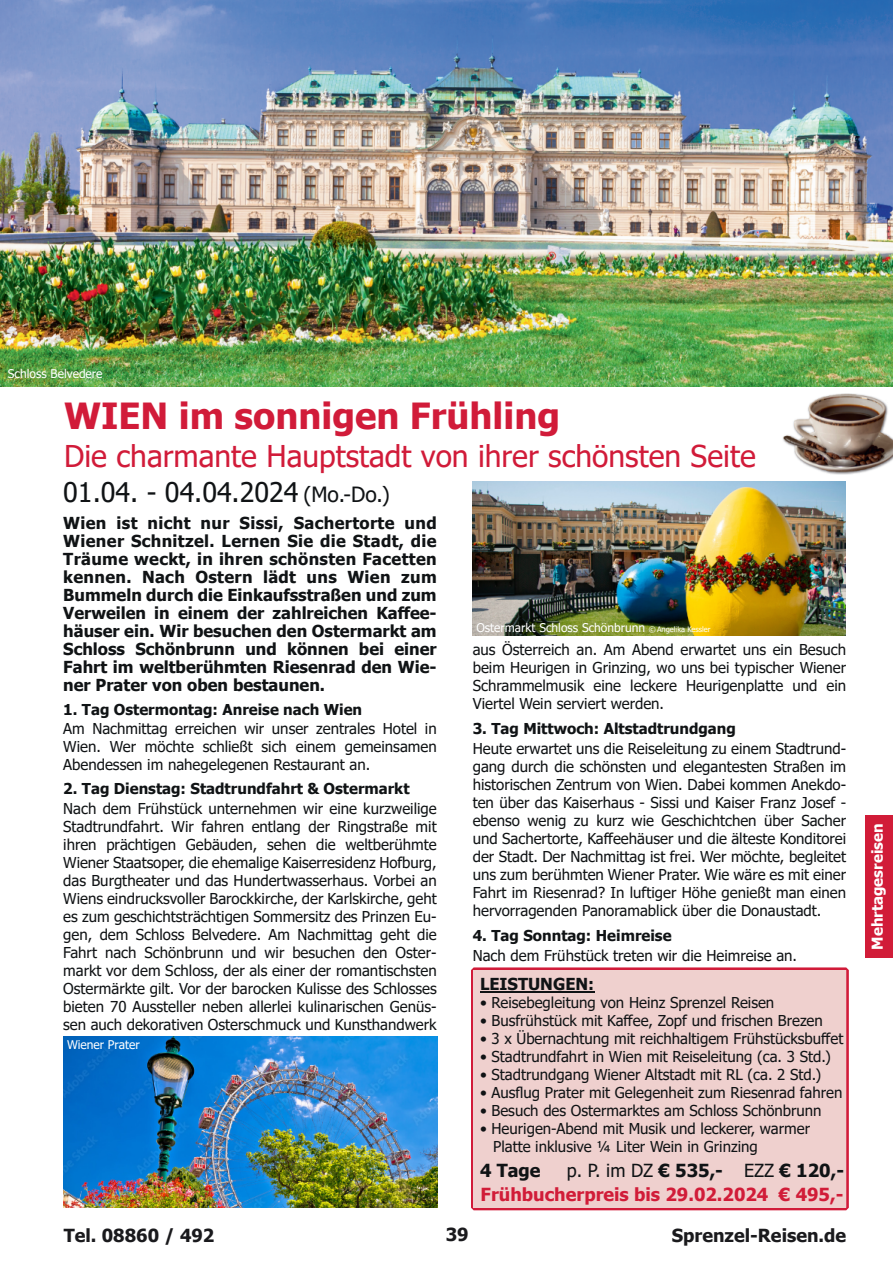
<style>
.page{position:relative;width:893px;height:1263px;background:#fff}
.page>*{position:absolute;margin:0;border:0;box-sizing:border-box;transform-origin:0 0}
.t1{font:700 36px "Tahoma";color:#d11b39}
.t2{font:30px "Tahoma";color:#d11b39}
.t3{font:27px "Tahoma";color:#101315}
.t4{font:700 18px/24px "Tahoma";color:#d11c38;text-align:right}
.t5{font:700 18px "Tahoma";color:#1a1a1d}
.t6{font:700 18px "Tahoma";color:#101315}
.t7{font:700 16.5px/18px "Tahoma";color:#101315;text-align:justify}
.t8{font:15px/18px "Tahoma";color:#101315;text-align:justify}
.t9{font:700 15px "Tahoma";color:#101315}
.t10{font:700 15px "Tahoma";color:#fff}
.t11{font:12px "Tahoma";color:#fff}
.s1{font-size:21px}
.s2{font-size:7.5px}
.s3{font-weight:400;color:#101315}
.s4{color:#101315}
</style>
<div class="page">
<div style="left:865px;top:815px;width:28px;height:143px;background:#d11c38"></div>
<img style="left:0;top:0;width:893px;height:387px">
<img style="left:824px;top:472px;width:40px;height:2px">
<img style="left:783px;top:393px;width:110px;height:79px">
<svg style="left:471px;top:967px;width:378px;height:243px;fill:#d11b39"></svg>
<div style="left:474px;top:970px;width:372px;height:238px;background:#efd0ce"></div>
<hr style="left:480px;top:991px;width:114px;height:2px;background:#101315">
<img style="left:63px;top:1036px;width:374px;height:172px">
<img style="left:472px;top:481px;width:373px;height:155px">
<p class="t11" style="left:8px;top:369px;width:96px">Schloss Belvedere</p>
<h1 class="t1" style="left:64px;top:402px;width:497px">WIEN im sonnigen Frühling</h1>
<h2 class="t2" style="left:64px;top:444px;width:693px">Die charmante Hauptstadt von ihrer schönsten Seite</h2>
<h3 class="t3" style="left:63px;top:481px;width:328px">01.04. - 04.04.2024 <span class="s1">(Mo.-Do.)</span></h3>
<p class="t7" style="left:63px;top:515px;width:375px">Wien ist nicht nur Sissi, Sachertorte und Wiener Schnitzel. Lernen Sie die Stadt, die Träume weckt, in ihren schönsten Facetten kennen. Nach Ostern lädt uns Wien zum Bummeln durch die Einkaufsstraßen und zum Verweilen in einem der zahlreichen Kaffee‐ häuser ein. Wir besuchen den Ostermarkt am Schloss Schönbrunn und können bei einer Fahrt im weltberühmten Riesenrad den Wie‐ ner Prater von oben bestaunen.</p>
<p class="t9" style="left:63px;top:703px;width:300px">1. Tag Ostermontag: Anreise nach Wien</p>
<p class="t8" style="left:63px;top:721px;width:375px">Am Nachmittag erreichen wir unser zentrales Hotel in Wien. Wer möchte schließt sich einem gemeinsamen Abendessen im nahegelegenen Restaurant an.</p>
<p class="t9" style="left:63px;top:783px;width:348px">2. Tag Dienstag: Stadtrundfahrt &amp; Ostermarkt</p>
<p class="t8" style="left:63px;top:801px;width:375px">Nach dem Frühstück unternehmen wir eine kurzweilige Stadtrundfahrt. Wir fahren entlang der Ringstraße mit ihren prächtigen Gebäuden, sehen die weltberühmte Wiener Staatsoper, die ehemalige Kaiserresidenz Hofburg, das Burgtheater und das Hundertwasserhaus. Vorbei an Wiens eindrucksvoller Barockkirche, der Karlskirche, geht es zum geschichtsträchtigen Sommersitz des Prinzen Eu‐ gen, dem Schloss Belvedere. Am Nachmittag geht die Fahrt nach Schönbrunn und wir besuchen den Oster‐ markt vor dem Schloss, der als einer der romantischsten Ostermärkte gilt. Vor der barocken Kulisse des Schlosses bieten 70 Aussteller neben allerlei kulinarischen Genüs‐ sen auch dekorativen Osterschmuck und Kunsthandwerk</p>
<p class="t11" style="left:476px;top:622px;width:236px">Ostermarkt Schloss Schönbrunn <span class="s2">© Angelika Kessler</span></p>
<p class="t8" style="left:473px;top:641px;width:375px">aus Österreich an. Am Abend erwartet uns ein Besuch beim Heurigen in Grinzing, wo uns bei typischer Wiener Schrammelmusik eine leckere Heurigenplatte und ein Viertel Wein serviert werden.</p>
<p class="t9" style="left:473px;top:723px;width:265px">3. Tag Mittwoch: Altstadtrundgang</p>
<p class="t8" style="left:473px;top:740px;width:375px">Heute erwartet uns die Reiseleitung zu einem Stadtrund‐ gang durch die schönsten und elegantesten Straßen im historischen Zentrum von Wien. Dabei kommen Anekdo‐ ten über das Kaiserhaus - Sissi und Kaiser Franz Josef - ebenso wenig zu kurz wie Geschichtchen über Sacher und Sachertorte, Kaffeehäuser und die älteste Konditorei der Stadt. Der Nachmittag ist frei. Wer möchte, begleitet uns zum berühmten Wiener Prater. Wie wäre es mit einer Fahrt im Riesenrad? In luftiger Höhe genießt man einen hervorragenden Panoramablick über die Donaustadt.</p>
<p class="t9" style="left:473px;top:930px;width:200px">4. Tag Sonntag: Heimreise</p>
<p class="t8" style="left:473px;top:947px;width:326px">Nach dem Frühstück treten wir die Heimreise an.</p>
<p class="t7" style="left:480px;top:976px;width:116px">LEISTUNGEN:</p>
<p class="t8" style="left:480px;top:995px;width:296px">• Reisebegleitung von Heinz Sprenzel Reisen</p>
<p class="t8" style="left:480px;top:1013px;width:344px">• Busfrühstück mit Kaffee, Zopf und frischen Brezen</p>
<p class="t8" style="left:480px;top:1031px;width:365px">• 3 x Übernachtung mit reichhaltigem Frühstücksbuffet</p>
<p class="t8" style="left:480px;top:1049px;width:352px">• Stadtrundfahrt in Wien mit Reiseleitung (ca. 3 Std.)</p>
<p class="t8" style="left:480px;top:1067px;width:343px">• Stadtrundgang Wiener Altstadt mit RL (ca. 2 Std.)</p>
<p class="t8" style="left:480px;top:1085px;width:364px">• Ausflug Prater mit Gelegenheit zum Riesenrad fahren</p>
<p class="t8" style="left:480px;top:1103px;width:343px">• Besuch des Ostermarktes am Schloss Schönbrunn</p>
<p class="t8" style="left:493px;top:1121px;width:318px;text-indent:-13px">• Heurigen-Abend mit Musik und leckerer, warmer<br>Platte inklusive ¼ Liter Wein in Grinzing</p>
<p class="t6" style="left:480px;top:1163px;width:62px">4 Tage</p>
<p class="t11" style="left:67px;top:1040px;width:74px">Wiener Prater</p>
<p class="t4" style="left:481px;top:1160px;width:365px"><span class="s3">p. P. im DZ</span> <span class="s4">€ 535,-</span> <span class="s3">EZZ</span> <span class="s4">€ 120,-<br></span>Frühbucherpreis bis 29.02.2024 € 495,-</p>
<p class="t5" style="left:64px;top:1228px;width:152px">Tel. 08860 / 492</p>
<p class="t5" style="left:446px;top:1227px;width:24px">39</p>
<p class="t5" style="left:672px;top:1228px;width:176px">Sprenzel-Reisen.de</p>
<p class="t10" style="left:871px;top:949px;width:127px;rotate:-90deg">Mehrtagesreisen</p>
</div>
